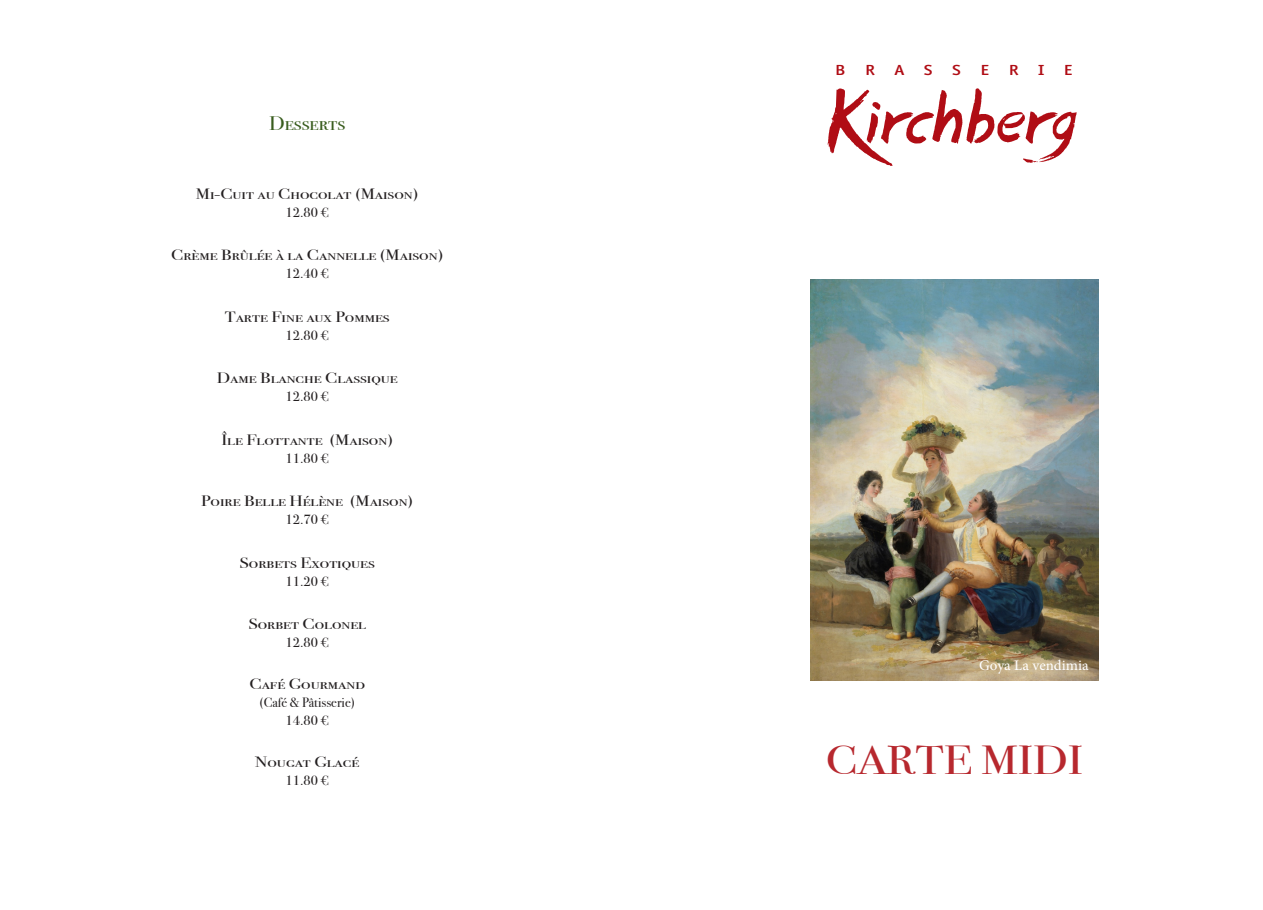
<style>
.page{position:relative;width:1263px;height:910px;background:#fff}
.page>*{position:absolute;margin:0;border:0;box-sizing:border-box;transform-origin:0 0}
.t1{font:40.5px "Bodoni Svty Two ITCTT";color:#b7282e;scale:1.2 1}
.t2{font:19.5px "Bodoni Svty Two SCITCTT";color:#385c1d;scale:1.12 1}
.t3{font:15px "Bodoni Svty Two SCITCTT";color:#231f20;scale:1.25 1}
.t4{font:14.7px "Minion Pro";color:#fff}
.t5{font:500 14.7px "Officina Sans ITC Pro";color:#b00d15;scale:1.25 1}
.t6{font:13.5px "Bodoni Svty Two ITCTT";color:#231f20}
</style>
<div class="page">
<svg style="left:828px;top:88px;width:249px;height:78px"></svg>
<img style="left:810px;top:280px;width:289px;height:401px">
<p class="t2" style="left:269px;top:112px;width:70px">Desserts</p>
<p class="t3" style="left:196px;top:185px;width:180px">Mi-Cuit au Chocolat (Maison)</p>
<p class="t6" style="left:286px;top:201px;width:45px">12.80 €</p>
<p class="t3" style="left:171px;top:246px;width:219px">Crème Brûlée à la Cannelle (Maison)</p>
<p class="t6" style="left:286px;top:263px;width:45px">12.40 €</p>
<p class="t3" style="left:225px;top:308px;width:133px">Tarte Fine aux Pommes</p>
<p class="t6" style="left:286px;top:324px;width:45px">12.80 €</p>
<p class="t3" style="left:217px;top:369px;width:146px">Dame Blanche Classique</p>
<p class="t6" style="left:286px;top:386px;width:45px">12.80 €</p>
<p class="t3" style="left:221px;top:431px;width:139px">Île Flottante (Maison)</p>
<p class="t6" style="left:286px;top:447px;width:45px">11.80 €</p>
<p class="t3" style="left:201px;top:492px;width:171px">Poire Belle Hélène (Maison)</p>
<p class="t6" style="left:286px;top:509px;width:45px">12.70 €</p>
<p class="t3" style="left:240px;top:554px;width:110px">Sorbets Exotiques</p>
<p class="t6" style="left:286px;top:570px;width:45px">11.20 €</p>
<p class="t3" style="left:248px;top:615px;width:96px">Sorbet Colonel</p>
<p class="t6" style="left:286px;top:632px;width:45px">12.80 €</p>
<p class="t3" style="left:249px;top:675px;width:94px">Café Gourmand</p>
<p class="t6" style="left:260px;top:692px;width:97px">(Café &amp; Pâtisserie)</p>
<p class="t6" style="left:286px;top:710px;width:45px">14.80 €</p>
<p class="t3" style="left:255px;top:753px;width:85px">Nougat Glacé</p>
<p class="t6" style="left:286px;top:770px;width:45px">11.80 €</p>
<p class="t5" style="left:835px;top:61px;width:10px">B</p>
<p class="t5" style="left:865px;top:61px;width:9px">R</p>
<p class="t5" style="left:894px;top:61px;width:9px">A</p>
<p class="t5" style="left:924px;top:61px;width:9px">S</p>
<p class="t5" style="left:952px;top:61px;width:9px">S</p>
<p class="t5" style="left:980px;top:61px;width:8px">E</p>
<p class="t5" style="left:1009px;top:61px;width:9px">R</p>
<p class="t5" style="left:1038px;top:61px;width:7px">I</p>
<p class="t5" style="left:1064px;top:61px;width:8px">E</p>
<p class="t4" style="left:979px;top:656px;width:111px">Goya La vendimia</p>
<p class="t1" style="left:826px;top:727px;width:216px">CARTE MIDI</p>
</div>
